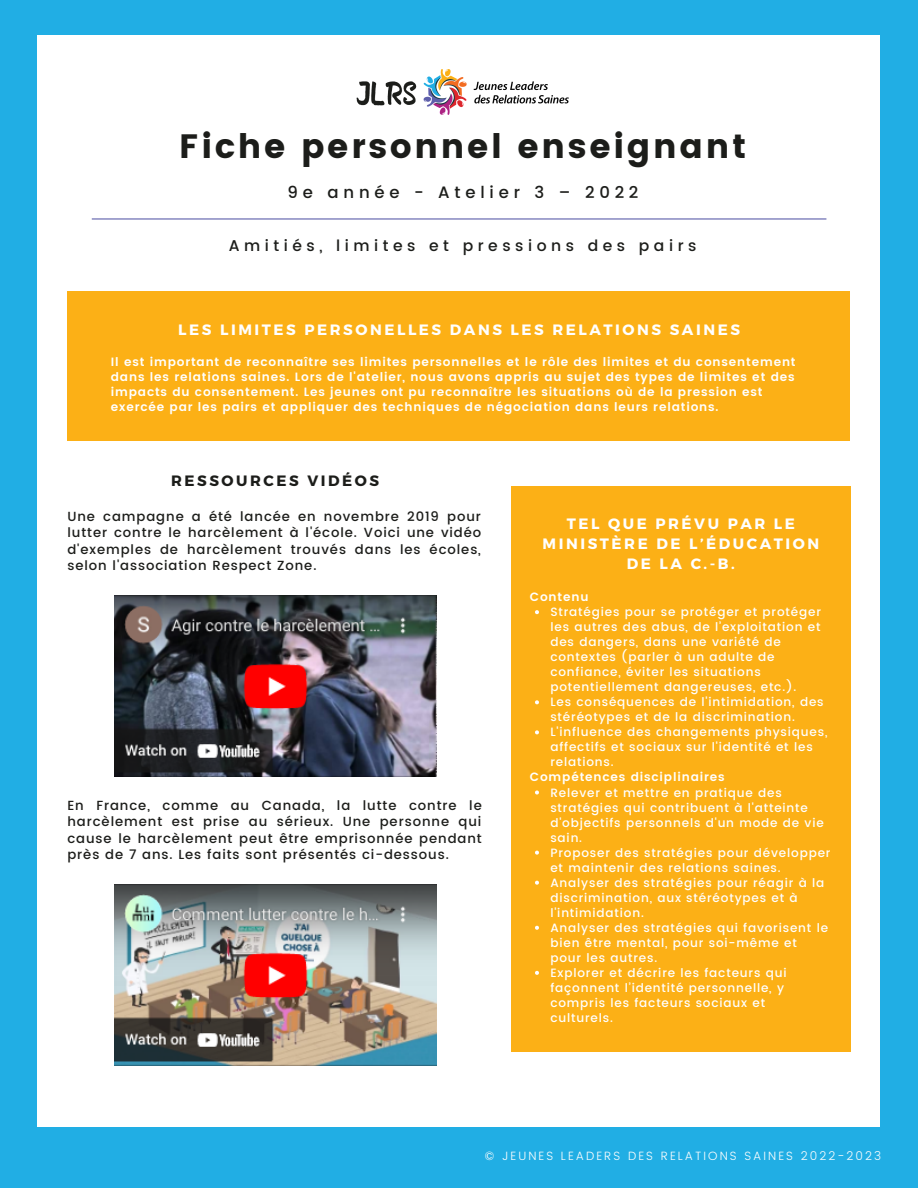
<style>
.page{position:relative;width:918px;height:1188px;background:#21aee4}
.page>*{position:absolute;margin:0;border:0;box-sizing:border-box;transform-origin:0 0}
.t1{font:33.75px "Poppins";letter-spacing:.08em;color:#1c1d1a}
.t2{font:500 16.5px "Poppins";letter-spacing:.29em;color:#1c1d1a}
.t3{font:500 15.6px "Poppins";letter-spacing:.29em;color:#1c1d1a}
.t4{font:700 15px/20.2px "Montserrat";letter-spacing:.17em;color:#fff;text-align:center}
.t5{font:700 15px "Montserrat";letter-spacing:.17em;color:#1c1d1a}
.t6{font:500 13.2px/16.5px "Poppins";letter-spacing:.07em;color:#1c1d1a;text-align:justify}
.t7{font:500 12px/15px "Poppins";letter-spacing:.07em;color:#fff}
.t8{font:600 12px/15px "Poppins";letter-spacing:.07em;color:#fff}
.t9{font:300 12px "Poppins";letter-spacing:.17em;color:#fff}
</style>
<div class="page">
<div style="left:37px;top:35px;width:843px;height:1091px;background:#fff"></div>
<img style="left:356px;top:70px;width:213px;height:45px">
<hr style="left:92px;top:218px;width:734px;height:2px;background:#5e5fab">
<div style="left:511px;top:486px;width:340px;height:565px;background:#fcb016"></div>
<svg style="left:535px;top:610px;width:4px;height:4px"></svg>
<svg style="left:535px;top:700px;width:4px;height:4px"></svg>
<svg style="left:535px;top:730px;width:4px;height:4px"></svg>
<svg style="left:535px;top:791px;width:4px;height:4px"></svg>
<svg style="left:535px;top:851px;width:4px;height:4px"></svg>
<svg style="left:535px;top:881px;width:4px;height:4px"></svg>
<svg style="left:535px;top:926px;width:4px;height:4px"></svg>
<svg style="left:535px;top:971px;width:4px;height:4px"></svg>
<img style="left:114px;top:596px;width:322px;height:180px">
<div style="left:67px;top:291px;width:783px;height:150px;background:#fcb016"></div>
<img style="left:114px;top:885px;width:322px;height:180px">
<h1 class="t1" style="left:179px;top:127px;width:568px">Fiche personnel enseignant</h1>
<h2 class="t2" style="left:288px;top:183px;width:352px">9e année - Atelier 3 – 2022</h2>
<h3 class="t3" style="left:229px;top:237px;width:469px">Amitiés, limites et pressions des pairs</h3>
<p class="t4" style="left:178px;top:318px;width:563px">LES LIMITES PERSONELLES DANS LES RELATIONS SAINES</p>
<p class="t8" style="left:111px;top:355px;width:686px">Il est important de reconnaître ses limites personnelles et le rôle des limites et du consentement dans les relations saines. Lors de l'atelier, nous avons appris au sujet des types de limites et des impacts du consentement. Les jeunes ont pu reconnaître les situations où de la pression est exercée par les pairs et appliquer des techniques de négociation dans leurs relations.</p>
<p class="t5" style="left:171px;top:471px;width:210px">RESSOURCES VIDÉOS</p>
<p class="t6" style="left:67px;top:508px;width:415px">Une campagne a été lancée en novembre 2019 pour lutter contre le harcèlement à l'école. Voici une vidéo d'exemples de harcèlement trouvés dans les écoles, selon l'association Respect Zone.</p>
<p class="t4" style="left:543px;top:513px;width:278px">TEL QUE PRÉVU PAR LE<br>MINISTÈRE DE L’ÉDUCATION<br>DE LA C.-B.</p>
<p class="t7" style="left:550px;top:605px;width:279px">Stratégies pour se protéger et protéger les autres des abus, de l’exploitation et des dangers, dans une variété de contextes (parler à un adulte de confiance, éviter les situations potentiellement dangereuses, etc.).<br>Les conséquences de l'intimidation, des stéréotypes et de la discrimination.<br>L'influence des changements physiques, affectifs et sociaux sur l'identité et les relations.</p>
<p class="t7" style="left:550px;top:785px;width:282px">Relever et mettre en pratique des stratégies qui contribuent à l'atteinte d'objectifs personnels d'un mode de vie sain.<br>Proposer des stratégies pour développer et maintenir des relations saines.<br>Analyser des stratégies pour réagir à la discrimination, aux stéréotypes et à l'intimidation.<br>Analyser des stratégies qui favorisent le bien être mental, pour soi-même et pour les autres.<br>Explorer et décrire les facteurs qui façonnent l’identité personnelle, y compris les facteurs sociaux et culturels.</p>
<p class="t8" style="left:530px;top:590px;width:60px">Contenu</p>
<p class="t8" style="left:530px;top:770px;width:196px">Compétences disciplinaires</p>
<p class="t6" style="left:67px;top:797px;width:416px">En France, comme au Canada, la lutte contre le harcèlement est prise au sérieux. Une personne qui cause le harcèlement peut être emprisonnée pendant près de 7 ans. Les faits sont présentés ci-dessous.</p>
<p class="t9" style="left:485px;top:1149px;width:398px">© JEUNES LEADERS DES RELATIONS SAINES 2022-2023</p>
</div>
